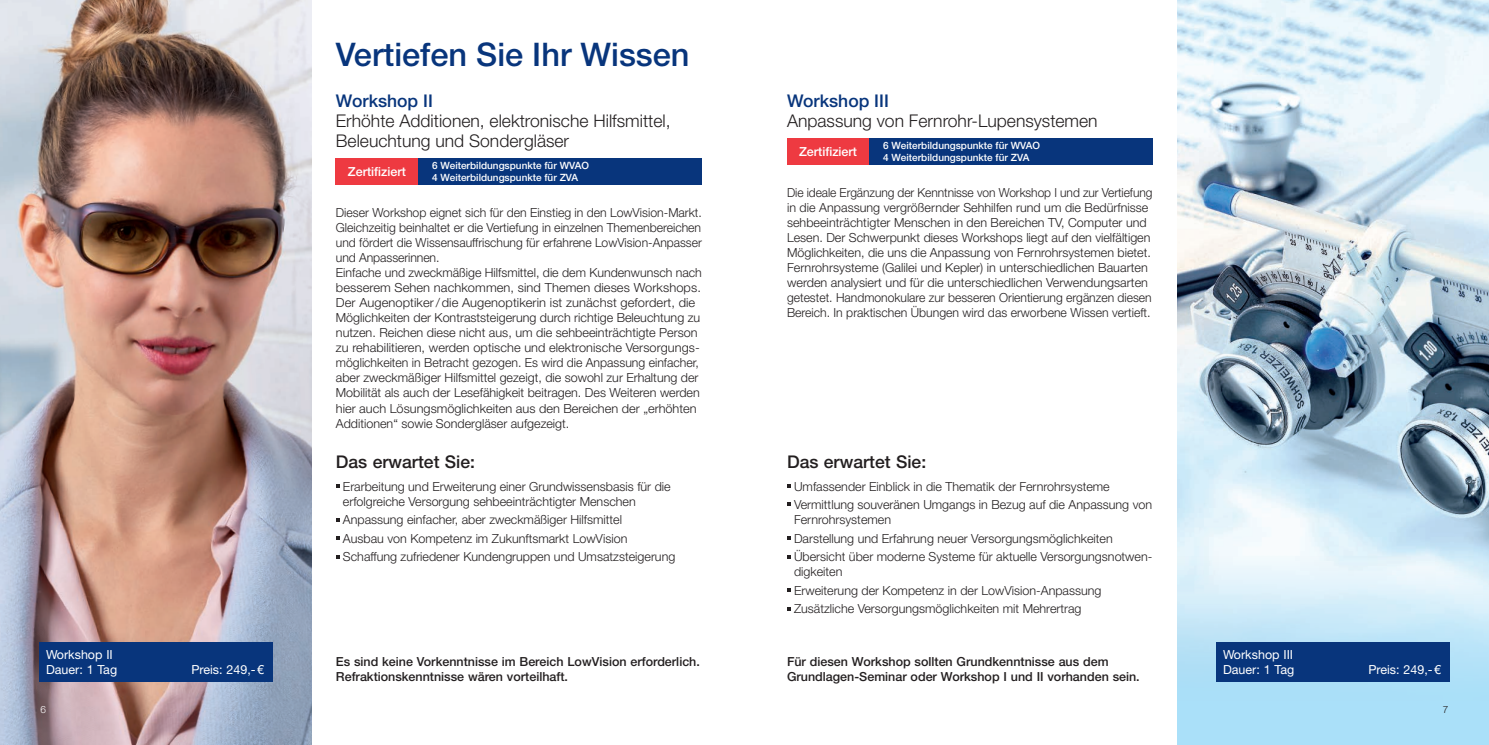
<style>
.page{position:relative;width:1489px;height:745px;background:#fff}
.page>*{position:absolute;margin:0;border:0;box-sizing:border-box;transform-origin:0 0}
.t1{font:500 32.5px "Helvetica Neue LT Std";color:#08357c}
.t2{font:300 17.5px/20px "Helvetica Neue LT Std";color:#231f20}
.t3{font:500 17.5px "Helvetica Neue LT Std";color:#231f20}
.t4{font:500 17.5px "Helvetica Neue LT Std";color:#08357c}
.t5{font:300 12.5px/15px "Helvetica Neue LT Std";color:#231f20}
.t6{font:300 12.5px/15px "Helvetica Neue LT Std";color:#231f20;scale:.96 1}
.t7{font:500 12.5px/15px "Helvetica Neue LT Std";color:#231f20}
.t8{font:12.5px/15px "Helvetica Neue LT Std";color:#fff}
.t9{font:500 12.5px "Helvetica Neue LT Std";color:#fff}
.t10{font:500 10px/12px "Helvetica Neue LT Std";color:#fff}
.t11{font:300 10px "Helvetica Neue LT Std";color:#fff}
.t12{font:300 10px "Helvetica Neue LT Std";color:#231f20}
</style>
<div class="page">
<div style="left:1176px;top:0;width:312px;height:744px;background:#aae0f9"></div>
<img style="left:1176px;top:0;width:312px;height:700px">
<img style="left:0;top:0;width:312px;height:744px">
<div style="left:39px;top:642px;width:234px;height:39px;background:#08357c"></div>
<div style="left:1215px;top:642px;width:234px;height:39px;background:#08357c"></div>
<div style="left:336px;top:158px;width:82px;height:26px;background:#ee3a41"></div>
<div style="left:418px;top:158px;width:283px;height:26px;background:#08357c"></div>
<div style="left:787px;top:138px;width:82px;height:26px;background:#ee3a41"></div>
<div style="left:869px;top:138px;width:283px;height:26px;background:#08357c"></div>
<svg style="left:787px;top:502px;width:3px;height:4px"></svg>
<p class="t8" style="left:46px;top:646px;width:73px">Workshop II<br>Dauer: 1 Tag</p>
<p class="t8" style="left:191px;top:661px;width:74px">Preis: 249,-€</p>
<h1 class="t1" style="left:336px;top:35px;width:355px">Vertiefen Sie Ihr Wissen</h1>
<h2 class="t4" style="left:336px;top:90px;width:98px">Workshop II</h2>
<h2 class="t2" style="left:336px;top:110px;width:336px">Erhöhte Additionen, elektronische Hilfsmittel,<br>Beleuchtung und Sondergläser</h2>
<p class="t9" style="left:348px;top:164px;width:60px">Zertifiziert</p>
<p class="t10" style="left:432px;top:159px;width:158px">6 Weiterbildungspunkte für WVAO<br>4 Weiterbildungspunkte für ZVA</p>
<p class="t5" style="left:336px;top:205px;width:367px">Dieser Workshop eignet sich für den Einstieg in den LowVision-Markt.<br>Gleichzeitig beinhaltet er die Vertiefung in einzelnen Themenbereichen und fördert die Wissensauffrischung für erfahrene LowVision-Anpasser und Anpasserinnen.<br>Einfache und zweckmäßige Hilfsmittel, die dem Kundenwunsch nach besserem Sehen nachkommen, sind Themen dieses Workshops.<br>Der Augenoptiker/die Augenoptikerin ist zunächst gefordert, die Möglichkeiten der Kontraststeigerung durch richtige Beleuchtung zu nutzen. Reichen diese nicht aus, um die sehbeeinträchtigte Person zu rehabilitieren, werden optische und elektronische Versorgungs&shy;möglichkeiten in Betracht gezogen. Es wird die Anpassung einfacher, aber zweckmäßiger Hilfsmittel gezeigt, die sowohl zur Erhaltung der Mobilität als auch der Lesefähigkeit beitragen. Des Weiteren werden hier auch Lösungsmöglichkeiten aus den Bereichen der „erhöhten Additionen“ sowie Sondergläser aufgezeigt.</p>
<h2 class="t3" style="left:336px;top:451px;width:141px">Das erwartet Sie:</h2>
<p class="t5" style="left:343px;top:478px;width:329px">Erarbeitung und Erweiterung einer Grundwissensbasis für die erfolgreiche Versorgung sehbeeinträchtigter Menschen</p>
<p class="t5" style="left:343px;top:510px;width:334px;line-height:18.5px">Anpassung einfacher, aber zweckmäßiger Hilfsmittel<br>Ausbau von Kompetenz im Zukunftsmarkt LowVision<br>Schaffung zufriedener Kundengruppen und Umsatzsteigerung</p>
<h2 class="t4" style="left:787px;top:90px;width:103px">Workshop III</h2>
<h2 class="t2" style="left:787px;top:110px;width:312px">Anpassung von Fernrohr-Lupensystemen</h2>
<p class="t9" style="left:799px;top:144px;width:60px">Zertifiziert</p>
<p class="t10" style="left:883px;top:139px;width:158px">6 Weiterbildungspunkte für WVAO<br>4 Weiterbildungspunkte für ZVA</p>
<p class="t6" style="left:787px;top:185px;width:382px">Die ideale Ergänzung der Kenntnisse von Workshop I und zur Vertiefung in die Anpassung vergrößernder Sehhilfen rund um die Bedürfnisse sehbeeinträchtigter Menschen in den Bereichen TV, Computer und Lesen. Der Schwerpunkt dieses Workshops liegt auf den vielfältigen Möglichkeiten, die uns die Anpassung von Fernrohrsystemen bietet.<br>Fernrohrsysteme (Galilei und Kepler) in unterschiedlichen Bauarten werden analysiert und für die unterschiedlichen Verwendungsarten getestet. Handmonokulare zur besseren Orientierung ergänzen diesen Bereich. In praktischen Übungen wird das erworbene Wissen vertieft.</p>
<h2 class="t3" style="left:787px;top:451px;width:141px">Das erwartet Sie:</h2>
<p class="t5" style="left:794px;top:476px;width:359px;line-height:18.5px">Umfassender Einblick in die Thematik der Fernrohrsysteme<br>Vermittlung souveränen Umgangs in Bezug auf die Anpassung von</p>
<p class="t5" style="left:794px;top:510px;width:360px;line-height:18.5px">Fernrohrsystemen<br>Darstellung und Erfahrung neuer Versorgungsmöglichkeiten<br>Übersicht über moderne Systeme für aktuelle Versorgungsnotwen-</p>
<p class="t5" style="left:794px;top:562px;width:309px;line-height:18.5px">digkeiten<br>Erweiterung der Kompetenz in der LowVision-Anpassung<br>Zusätzliche Versorgungsmöglichkeiten mit Mehrertrag</p>
<p class="t7" style="left:336px;top:653px;width:365px">Es sind keine Vorkenntnisse im Bereich LowVision erforderlich.<br>Refraktionskenntnisse wären vorteilhaft.</p>
<p class="t7" style="left:787px;top:653px;width:354px">Für diesen Workshop sollten Grundkenntnisse aus dem<br>Grundlagen-Seminar oder Workshop I und II vorhanden sein.</p>
<p class="t8" style="left:1222px;top:646px;width:73px">Workshop III<br>Dauer: 1 Tag</p>
<p class="t8" style="left:1368px;top:661px;width:74px">Preis: 249,-€</p>
<p class="t11" style="left:41px;top:702px;width:7px">6</p>
<p class="t12" style="left:1442px;top:702px;width:7px">7</p>
</div>
